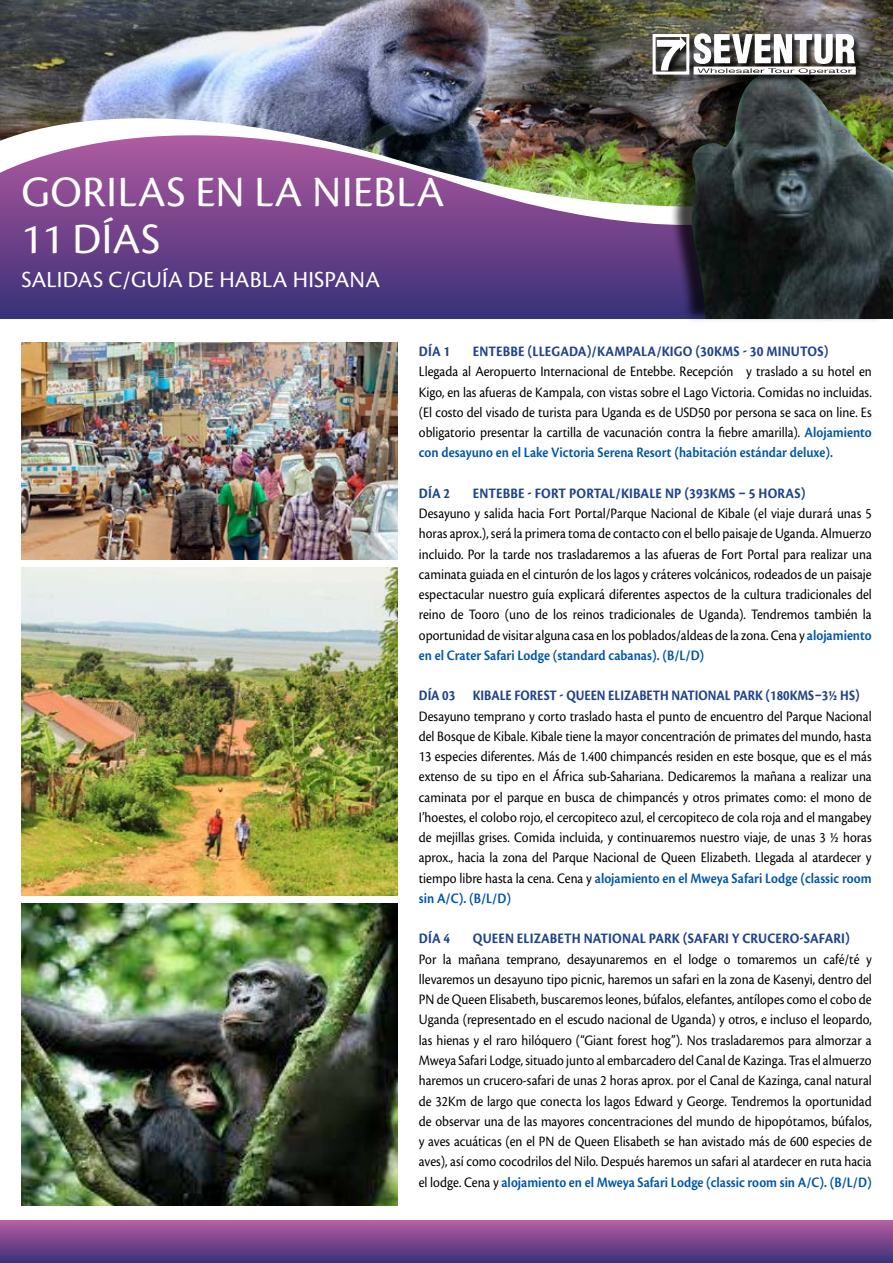
<style>
.page{position:relative;width:893px;height:1263px;background:#fff}
.page>*{position:absolute;margin:0;border:0;box-sizing:border-box;transform-origin:0 0}
.t1{font:45px "Cronos Pro";letter-spacing:.015em;color:#fff}
.t2{font:24px "Cronos Pro";color:#fff}
.t3{font:15px/20.2px "Cronos Pro";color:#000;text-align:justify;scale:.9 1}
.t4{font:700 15px "Cronos Pro";letter-spacing:.005em;color:#20438b;scale:.9 1}
.t5{font:700 15px "Cronos Pro";letter-spacing:.005em;color:#20438b;scale:.87 1}
.s1{font-weight:600;color:#0055a7}
</style>
<div class="page">
<div style="left:0;top:125px;width:893px;height:194px;background:#3e357d"></div>
<svg style="left:0;top:208px;width:669px;height:85px;background:#684288"></svg>
<img style="left:0;top:0;width:893px;height:208px">
<div style="left:0;top:1220px;width:893px;height:43px;background:linear-gradient(to bottom,#b95ea2,#3a3079)"></div>
<img style="left:21px;top:342px;width:377px;height:217px">
<img style="left:21px;top:904px;width:377px;height:301px">
<img style="left:21px;top:568px;width:377px;height:327px">
<div style="left:669px;top:59px;width:218px;height:264px;background:#000;opacity:.75"></div>
<img style="left:688px;top:70px;width:205px;height:249px">
<div style="left:653px;top:34px;width:211px;height:49px;background:#000;opacity:.77"></div>
<div style="left:653px;top:34px;width:36px;height:41px;border:3px solid #fff"></div>
<svg style="left:657px;top:37px;width:29px;height:33px"></svg>
<svg style="left:694px;top:33px;width:162px;height:42px"></svg>
<h1 class="t1" style="left:21px;top:166px;width:82px">gorilas</h1>
<h1 class="t1" style="left:195px;top:166px;width:140px">enlaniebla</h1>
<h1 class="t1" style="left:21px;top:213px;width:115px">11 días</h1>
<h2 class="t2" style="left:21px;top:266px;width:13px">salidas</h2>
<h2 class="t2" style="left:108px;top:266px;width:141px">c/gu ía de habla</h2>
<h2 class="t2" style="left:293px;top:266px;width:29px">hispana</h2>
<p class="t4" style="left:419px;top:343px;width:36px">DÍA 1</p>
<p class="t4" style="left:473px;top:343px;width:397px">ENTEBBE (LLEGADA)/KAMPALA/KIGO (30KMS - 30 MIN UTOS)</p>
<p class="t3" style="left:419px;top:362px;width:505px">Llegada al Aeropuerto Internacional de Entebbe. Recepción y traslado a su hotel en Kigo, en las afueras de Kampala, con vistas sobre el Lago Victoria. Comidas no incluidas. (El costo del visado de turista para Uganda es de USD50 por persona se saca on line. Es obligatorio presentar la cartilla de vacunación contra la fiebre amarilla). <span class="s1">Alojamiento con desayuno en el Lake Victoria Serena Resort (habitación estándar deluxe).</span></p>
<p class="t4" style="left:419px;top:485px;width:36px">DÍA 2</p>
<p class="t4" style="left:473px;top:485px;width:371px">ENTEBBE - FORT PORTAL/KIBALE NP (393KMS – 5 HORAS)</p>
<p class="t3" style="left:419px;top:503px;width:505px">Desayuno y salida hacia Fort Portal/Parque Nacional de Kibale (el viaje durará unas 5 horas aprox.), será la primera toma de contacto con el bello paisaje de Uganda. Almuerzo incluido. Por la tarde nos trasladaremos a las afueras de Fort Portal para realizar una caminata guiada en el cinturón de los lagos y cráteres volcánicos, rodeados de un paisaje espectacular nuestro guía explicará diferentes aspectos de la cultura tradicionales del reino de Tooro (uno de los reinos tradicionales de Uganda). Tendremos también la oportunidad de visitar alguna casa en los poblados/aldeas de la zona. Cena y <span class="s1">alojamiento en el Crater Safari Lodge (standard cabanas). (B/L/D)</span></p>
<p class="t5" style="left:419px;top:687px;width:508px">DÍA 03 KIBALE FOREST - QUEEN ELIZABETH NATIONAL PARK (180KMS–3½ HS)</p>
<p class="t3" style="left:419px;top:706px;width:505px">Desayuno temprano y corto traslado hasta el punto de encuentro del Parque Nacional del Bosque de Kibale. Kibale tiene la mayor concentración de primates del mundo, hasta 13 especies diferentes. Más de 1.400 chimpancés residen en este bosque, que es el más extenso de su tipo en el África sub-Sahariana. Dedicaremos la mañana a realizar una caminata por el parque en busca de chimpancés y otros primates como: el mono de I’hoestes, el colobo rojo, el cercopiteco azul, el cercopiteco de cola roja and el mangabey de mejillas grises. Comida incluida, y continuaremos nuestro viaje, de unas 3 ½ horas aprox., hacia la zona del Parque Nacional de Queen Elizabeth. Llegada al atardecer y tiempo libre hasta la cena. Cena y <span class="s1">alojamiento en el Mweya Safari Lodge (classic room sin A/C). (B/L/D)</span></p>
<p class="t4" style="left:419px;top:930px;width:36px">DÍA 4</p>
<p class="t4" style="left:473px;top:930px;width:420px">QUEEN ELIZABETH NATIONAL PARK (SAFARI Y CRUCERO-SAFARI)</p>
<p class="t3" style="left:419px;top:949px;width:505px">Por la mañana temprano, desayunaremos en el lodge o tomaremos un café/té y llevaremos un desayuno tipo picnic, haremos un safari en la zona de Kasenyi, dentro del PN de Queen Elisabeth, buscaremos leones, búfalos, elefantes, antílopes como el cobo de Uganda (representado en el escudo nacional de Uganda) y otros, e incluso el leopardo, las hienas y el raro hilóquero (“Giant forest hog”). Nos trasladaremos para almorzar a Mweya Safari Lodge, situado junto al embarcadero del Canal de Kazinga. Tras el almuerzo haremos un crucero-safari de unas 2 horas aprox. por el Canal de Kazinga, canal natural de 32Km de largo que conecta los lagos Edward y George. Tendremos la oportunidad de observar una de las mayores concentraciones del mundo de hipopótamos, búfalos, y aves acuáticas (en el PN de Queen Elisabeth se han avistado más de 600 especies de aves), así como cocodrilos del Nilo. Después haremos un safari al atardecer en ruta hacia el lodge. Cena y <span class="s1">alojamiento en el Mweya Safari Lodge (classic room sin A/C). (B/L/D)</span></p>
</div>
